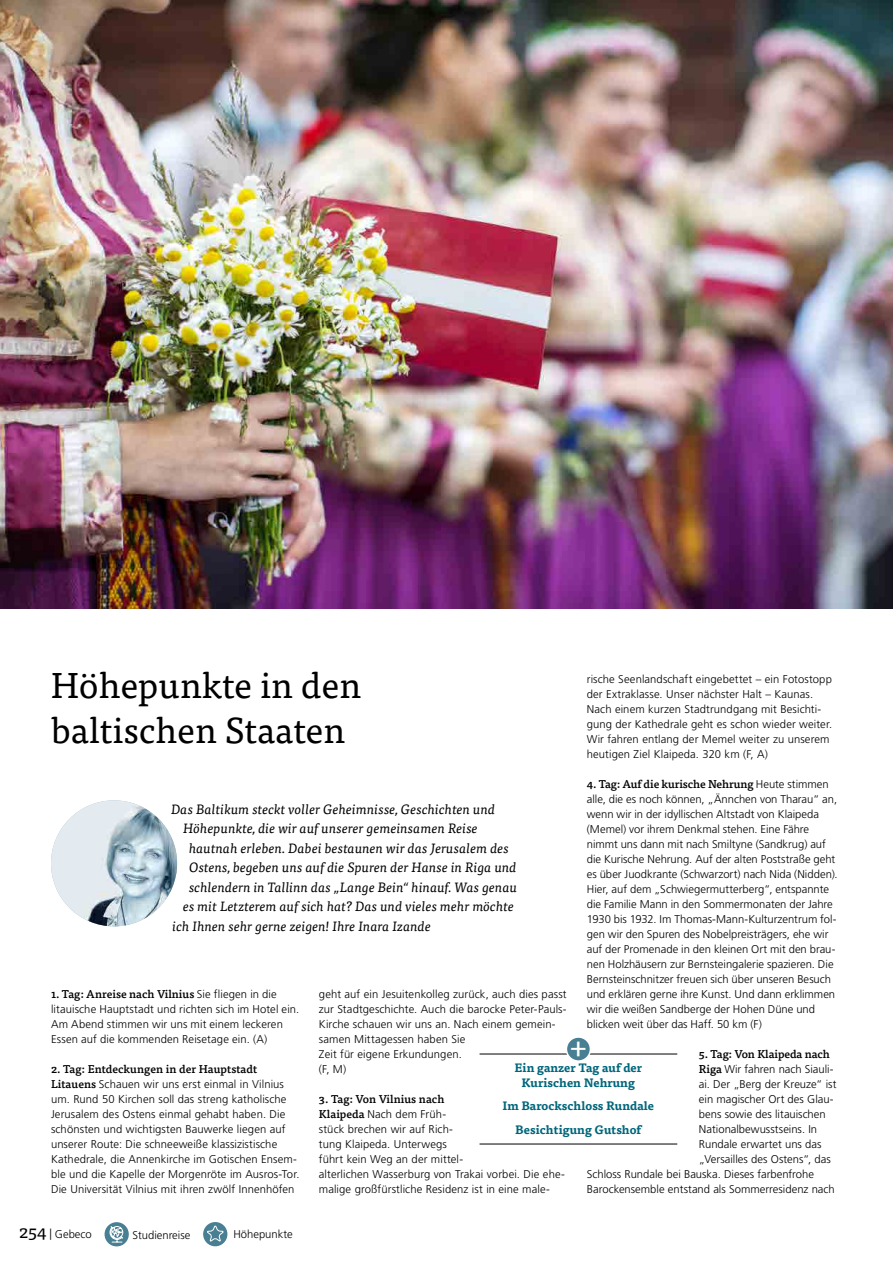
<style>
.page{position:relative;width:893px;height:1263px;background:#fff}
.page>*{position:absolute;margin:0;border:0;box-sizing:border-box;transform-origin:0 0}
.t1{font:36px/45px "Tisa OT";color:#000}
.t2{font:30px "Tisa OT";color:#fff}
.t3{font:18px "Tisa OT";color:#000}
.t4{font:italic 13.5px "Tisa OT";letter-spacing:.005em;color:#000}
.t5{font:700 12px/15px "Tisa OT";color:#00667b;text-align:center}
.t6{font:300 11.25px/15px "Frutiger LT Pro";letter-spacing:.005em;color:#000}
.t7{font:500 11.25px "Tisa OT";color:#000}
.s1{font-family:"Frutiger LT Pro";font-weight:300}
.s2{font-family:"Tisa OT";font-weight:500}
.s3{font-family:"Frutiger LT Pro";font-weight:300;font-size:11.25px}
</style>
<div class="page">
<img style="left:0;top:0;width:893px;height:608px">
<hr style="left:480px;top:1144px;width:197px;height:1px;background:#000">
<hr style="left:480px;top:1054px;width:197px;height:1px;background:#000">
<div style="left:566px;top:1037px;width:24px;height:24px;background:#487f92;border-radius:50%"></div>
<div style="left:566px;top:1036px;width:25px;height:26px;border:2px solid #fff;border-radius:50%"></div>
<div style="left:203px;top:1222px;width:24px;height:24px;background:#487f92;border-radius:50%"></div>
<svg style="left:207px;top:1226px;width:17px;height:16px"></svg>
<div style="left:105px;top:1222px;width:24px;height:24px;background:#487f92;border-radius:50%"></div>
<svg style="left:109px;top:1223px;width:15px;height:20px"></svg>
<img style="left:51px;top:800px;width:126px;height:126px;border-radius:63px">
<h1 class="t1" style="left:51px;top:664px;width:312px">Höhepunkte in den baltischen Staaten</h1>
<p class="t6" style="left:587px;top:672px;width:247px">rische Seenlandschaft eingebettet – ein Fotostopp der Extraklasse. Unser nächster Halt – Kaunas.<br>Nach einem kurzen Stadtrundgang mit Besichti&shy;gung der Kathedrale geht es schon wieder weiter.<br>Wir fahren entlang der Memel weiter zu unserem heutigen Ziel Klaipeda. 320 km (F, A)</p>
<p class="t7" style="left:587px;top:777px;width:243px">4. Tag: Auf die kurische Nehrung <span class="s1">Heute stimmen</span></p>
<p class="t6" style="left:587px;top:792px;width:252px">alle, die es noch können, „Ännchen von Tharau“ an, wenn wir in der idyllischen Altstadt von Klaipeda (Memel) vor ihrem Denkmal stehen. Eine Fähre nimmt uns dann mit nach Smiltyne (Sandkrug) auf die Kurische Nehrung. Auf der alten Poststraße geht es über Juodkrante (Schwarzort) nach Nida (Nidden).<br>Hier, auf dem „Schwiegermutterberg“, entspannte die Familie Mann in den Sommermonaten der Jahre 1930 bis 1932. Im Thomas-Mann-Kulturzentrum fol&shy;gen wir den Spuren des Nobelpreisträgers, ehe wir auf der Promenade in den kleinen Ort mit den brau&shy;nen Holzhäusern zur Bernsteingalerie spazieren. Die Bernsteinschnitzer freuen sich über unseren Besuch und erklären gerne ihre Kunst. Und dann erklimmen wir die weißen Sandberge der Hohen Düne und blicken weit über das Haff. 50 km (F)</p>
<p class="t7" style="left:699px;top:1047px;width:132px">5. Tag: Von Klaipeda nach</p>
<p class="t6" style="left:699px;top:1062px;width:136px"><span class="s2">Riga</span> Wir fahren nach Siauli-</p>
<p class="t6" style="left:699px;top:1077px;width:139px">ai. Der „Berg der Kreuze“ ist</p>
<p class="t6" style="left:699px;top:1092px;width:136px">ein magischer Ort des Glau-</p>
<p class="t6" style="left:699px;top:1107px;width:128px">bens sowie des litauischen</p>
<p class="t6" style="left:699px;top:1122px;width:120px">Nationalbewusstseins. In</p>
<p class="t6" style="left:699px;top:1137px;width:124px">Rundale erwartet uns das</p>
<p class="t6" style="left:699px;top:1152px;width:133px">„Versailles des Ostens“, das</p>
<p class="t6" style="left:587px;top:1167px;width:229px">Schloss Rundale bei Bauska. Dieses farbenfrohe</p>
<p class="t6" style="left:587px;top:1182px;width:249px">Barockensemble entstand als Sommerresidenz nach</p>
<p class="t4" style="left:171px;top:801px;width:326px">Das Baltikum steckt voller Geheimnisse, Geschichten und</p>
<p class="t4" style="left:183px;top:821px;width:296px">Höhepunkte, die wir auf unserer gemeinsamen Reise</p>
<p class="t4" style="left:189px;top:840px;width:322px">hautnah erleben. Dabei bestaunen wir das Jerusalem des</p>
<p class="t4" style="left:189px;top:860px;width:329px">Ostens, begeben uns auf die Spuren der Hanse in Riga und</p>
<p class="t4" style="left:189px;top:879px;width:330px">schlendern in Tallinn das „Lange Bein“ hinauf. Was genau</p>
<p class="t4" style="left:183px;top:899px;width:332px">es mit Letzterem auf sich hat? Das und vieles mehr möchte</p>
<p class="t4" style="left:173px;top:918px;width:260px">ich Ihnen sehr gerne zeigen! Ihre Inara Izande</p>
<p class="t6" style="left:319px;top:987px;width:249px">geht auf ein Jesuitenkolleg zurück, auch dies passt zur Stadtgeschichte. Auch die barocke Peter-Pauls-Kirche schauen wir uns an. Nach einem gemein&shy;samen Mittagessen haben Sie<br>Zeit für eigene Erkundungen.<br>(F, M)</p>
<p class="t7" style="left:319px;top:1092px;width:127px">3. Tag: Von Vilnius nach</p>
<p class="t6" style="left:319px;top:1107px;width:247px"><span class="s2">Klaipeda</span> Nach dem Früh-<br>stück brechen wir auf Rich-<br>tung Klaipeda. Unterwegs<br>führt kein Weg an der mittel-<br>alterlichen Wasserburg von Trakai vorbei. Die ehe&shy;malige großfürstliche Residenz ist in eine male-</p>
<p class="t7" style="left:51px;top:987px;width:227px">1. Tag: Anreise nach Vilnius <span class="s1">Sie fliegen in die</span></p>
<p class="t6" style="left:51px;top:1002px;width:250px">litauische Hauptstadt und richten sich im Hotel ein.<br>Am Abend stimmen wir uns mit einem leckeren<br>Essen auf die kommenden Reisetage ein. (A)</p>
<p class="t7" style="left:51px;top:1062px;width:208px">2. Tag: Entdeckungen in der Hauptstadt</p>
<p class="t6" style="left:51px;top:1077px;width:250px"><span class="s2">Litauens</span> Schauen wir uns erst einmal in Vilnius um. Rund 50 Kirchen soll das streng katholische Jerusalem des Ostens einmal gehabt haben. Die schönsten und wichtigsten Bauwerke liegen auf unserer Route: Die schneeweiße klassizistische Kathedrale, die Annenkirche im Gotischen Ensem&shy;ble und die Kapelle der Morgenröte im Ausros-Tor.<br>Die Universität Vilnius mit ihren zwölf Innenhöfen</p>
<h2 class="t2" style="left:570px;top:1029px;width:19px">+</h2>
<p class="t5" style="left:514px;top:1060px;width:129px">Ein ganzer Tag auf der<br>Kurischen Nehrung</p>
<p class="t5" style="left:502px;top:1094px;width:153px;line-height:23.5px">Im Barockschloss Rundale<br>Besichtigung Gutshof</p>
<h3 class="t3" style="left:19px;top:1221px;width:34px">254 <span class="s3">|</span></h3>
<p class="t6" style="left:55px;top:1227px;width:38px">Gebeco</p>
<p class="t6" style="left:132px;top:1227px;width:59px">Studienreise</p>
<p class="t6" style="left:233px;top:1227px;width:61px">Höhepunkte</p>
</div>
